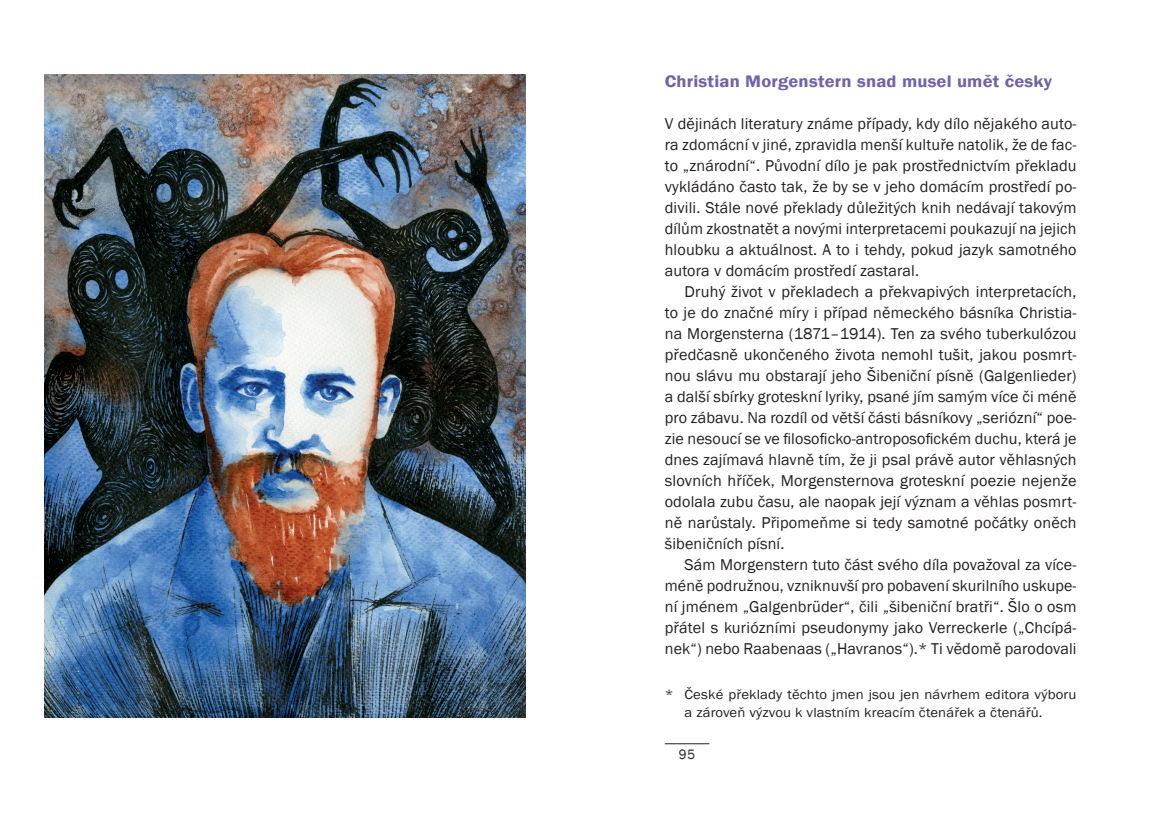
<style>
.page{position:relative;width:1151px;height:814px;background:#fff}
.page>*{position:absolute;margin:0;border:0;box-sizing:border-box;transform-origin:0 0}
._7_NAZEV{font:600 17.15px "Franklin Gothic";letter-spacing:.01em;color:#7061ab;scale:1.08 1}
.Normalni{font:16.1px/21px "Franklin Gothic";letter-spacing:.01em;color:#231f20;text-align:justify}
.t1{font:14px "Franklin Gothic";color:#231f20;scale:.94 1}
.poznamka{font:13.65px/18.4px "Franklin Gothic";letter-spacing:.01em;color:#231f20;scale:1.08 1}
.s1{font-size:14px}
</style>
<div class="page">
<hr style="left:665px;top:743px;width:44px;height:1px;background:#231f20">
<img style="left:45px;top:74px;width:481px;height:643px">
<p class="_7_NAZEV" style="left:665px;top:70px;width:360px">Christian Morgenstern snad musel umět česky</p>
<p class="Normalni" style="left:665px;top:113px;width:413px">V dějinách literatury známe případy, kdy dílo nějakého auto&shy;ra zdomácní v jiné, zpravidla menší kultuře natolik, že de fac&shy;to „znárodní“. Původní dílo je pak prostřednictvím překladu vykládáno často tak, že by se v jeho domácím prostředí po&shy;divili. Stále nové překlady důležitých knih nedávají takovým dílům zkostnatět a novými interpretacemi poukazují na jejich hloubku a aktuálnost. A to i tehdy, pokud jazyk samotného autora v domácím prostředí zastaral.</p>
<p class="Normalni" style="left:665px;top:281px;width:413px;text-indent:20px">Druhý život v překladech a překvapivých interpretacích, to je do značné míry i případ německého básníka Christia&shy;na Morgensterna (1871–1914). Ten za svého tuberkulózou předčasně ukončeného života nemohl tušit, jakou posmrt&shy;nou slávu mu obstarají jeho Šibeniční písně (Galgenlieder) a další sbírky groteskní lyriky, psané jím samým více či méně pro zábavu. Na rozdíl od větší části básníkovy „seriózní“ poe&shy;zie nesoucí se ve filosoficko-antroposofickém duchu, která je dnes zajímavá hlavně tím, že ji psal právě autor věhlasných slovních hříček, Morgensternova groteskní poezie nejenže odolala zubu času, ale naopak její význam a věhlas posmrt&shy;ně narůstaly. Připomeňme si tedy samotné počátky oněch šibeničních písní.</p>
<p class="Normalni" style="left:665px;top:554px;width:413px;text-indent:20px">Sám Morgenstern tuto část svého díla považoval za více&shy;méně podružnou, vzniknuvší pro pobavení skurilního uskupe&shy;ní jménem „Galgenbrüder“, čili „šibeniční bratři“. Šlo o osm přátel s kuriózními pseudonymy jako Verreckerle („Chcípá&shy;nek“) nebo Raabenaas („Havranos“).* Ti vědomě parodovali</p>
<p class="poznamka" style="left:685px;top:685px;width:364px;text-indent:-20px"><span class="s1">*</span> České překlady těchto jmen jsou jen návrhem editora výboru a zároveň výzvou k vlastním kreacím čtenářek a čtenářů.</p>
<p class="t1" style="left:679px;top:745px;width:19px">95</p>
</div>
